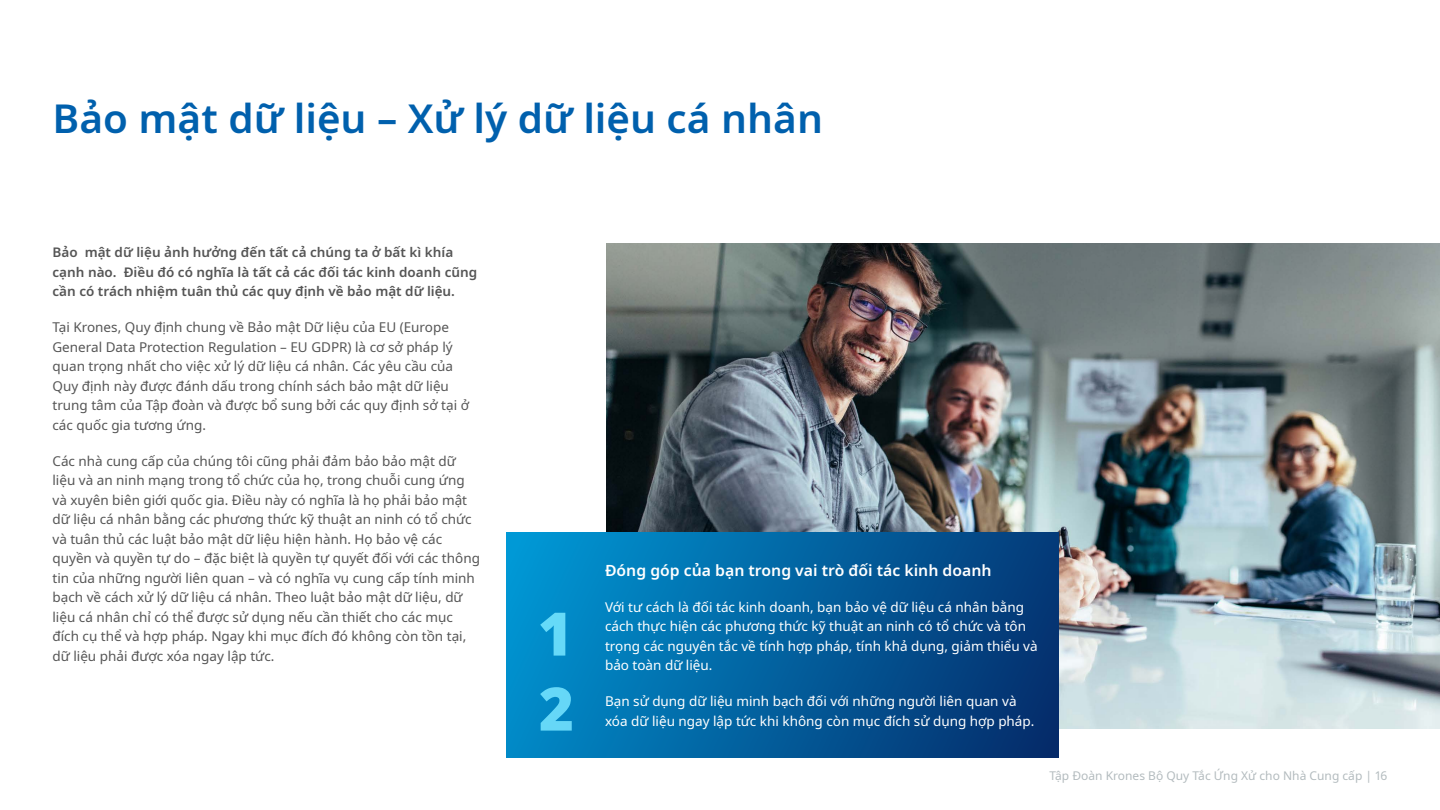
<style>
.page{position:relative;width:1440px;height:810px;background:#fff}
.page>*{position:absolute;margin:0;border:0;box-sizing:border-box;transform-origin:0 0}
.t1{font:600 40.5px "Noto Sans";color:#0060ad}
.t2{font:600 15.75px "Noto Sans";color:#fff}
.t3{font:13.5px/19.5px "Noto Sans";color:#555}
.t4{font:13.5px/19.5px "Noto Sans";color:#fff}
.t5{font:600 13.5px/19.5px "Noto Sans";color:#555}
.t6{font:12px "Noto Sans";color:#b3bbbe}
</style>
<div class="page">
<img style="left:606px;top:243px;width:834px;height:486px">
<div style="left:506px;top:532px;width:553px;height:226px;background:linear-gradient(to right,#0093d0,#053170)"></div>
<svg style="left:540px;top:613px;width:25px;height:43px"></svg>
<svg style="left:540px;top:687px;width:32px;height:44px"></svg>
<h1 class="t1" style="left:52px;top:90px;width:772px">Bảo mật dữ liệu – Xử lý dữ liệu cá nhân</h1>
<p class="t5" style="left:52px;top:243px;width:426px">Bảo mật dữ liệu ảnh hưởng đến tất cả chúng ta ở bất kì khía cạnh nào. Điều đó có nghĩa là tất cả các đối tác kinh doanh cũng cần có trách nhiệm tuân thủ các quy định về bảo mật dữ liệu.</p>
<p class="t3" style="left:52px;top:318px;width:418px">Tại Krones, Quy định chung về Bảo mật Dữ liệu của EU (Europe General Data Protection Regulation – EU GDPR) là cơ sở pháp lý quan trọng nhất cho việc xử lý dữ liệu cá nhân. Các yêu cầu của Quy định này được đánh dấu trong chính sách bảo mật dữ liệu trung tâm của Tập đoàn và được bổ sung bởi các quy định sở tại ở các quốc gia tương ứng.</p>
<p class="t3" style="left:52px;top:452px;width:429px">Các nhà cung cấp của chúng tôi cũng phải đảm bảo bảo mật dữ liệu và an ninh mạng trong tổ chức của họ, trong chuỗi cung ứng và xuyên biên giới quốc gia. Điều này có nghĩa là họ phải bảo mật dữ liệu cá nhân bằng các phương thức kỹ thuật an ninh có tổ chức và tuân thủ các luật bảo mật dữ liệu hiện hành. Họ bảo vệ các quyền và quyền tự do – đặc biệt là quyền tự quyết đối với các thông tin của những người liên quan – và có nghĩa vụ cung cấp tính minh bạch về cách xử lý dữ liệu cá nhân. Theo luật bảo mật dữ liệu, dữ liệu cá nhân chỉ có thể được sử dụng nếu cần thiết cho các mục đích cụ thể và hợp pháp. Ngay khi mục đích đó không còn tồn tại, dữ liệu phải được xóa ngay lập tức.</p>
<p class="t2" style="left:605px;top:559px;width:388px">Đóng góp của bạn trong vai trò đối tác kinh doanh</p>
<p class="t4" style="left:605px;top:597px;width:434px">Với tư cách là đối tác kinh doanh, bạn bảo vệ dữ liệu cá nhân bằng cách thực hiện các phương thức kỹ thuật an ninh có tổ chức và tôn trọng các nguyên tắc về tính hợp pháp, tính khả dụng, giảm thiểu và bảo toàn dữ liệu.</p>
<p class="t4" style="left:605px;top:692px;width:431px">Bạn sử dụng dữ liệu minh bạch đối với những người liên quan và xóa dữ liệu ngay lập tức khi không còn mục đích sử dụng hợp pháp.</p>
<p class="t6" style="left:1049px;top:767px;width:340px">Tập Đoàn Krones Bộ Quy Tắc Ứng Xử cho Nhà Cung cấp | 16</p>
</div>
